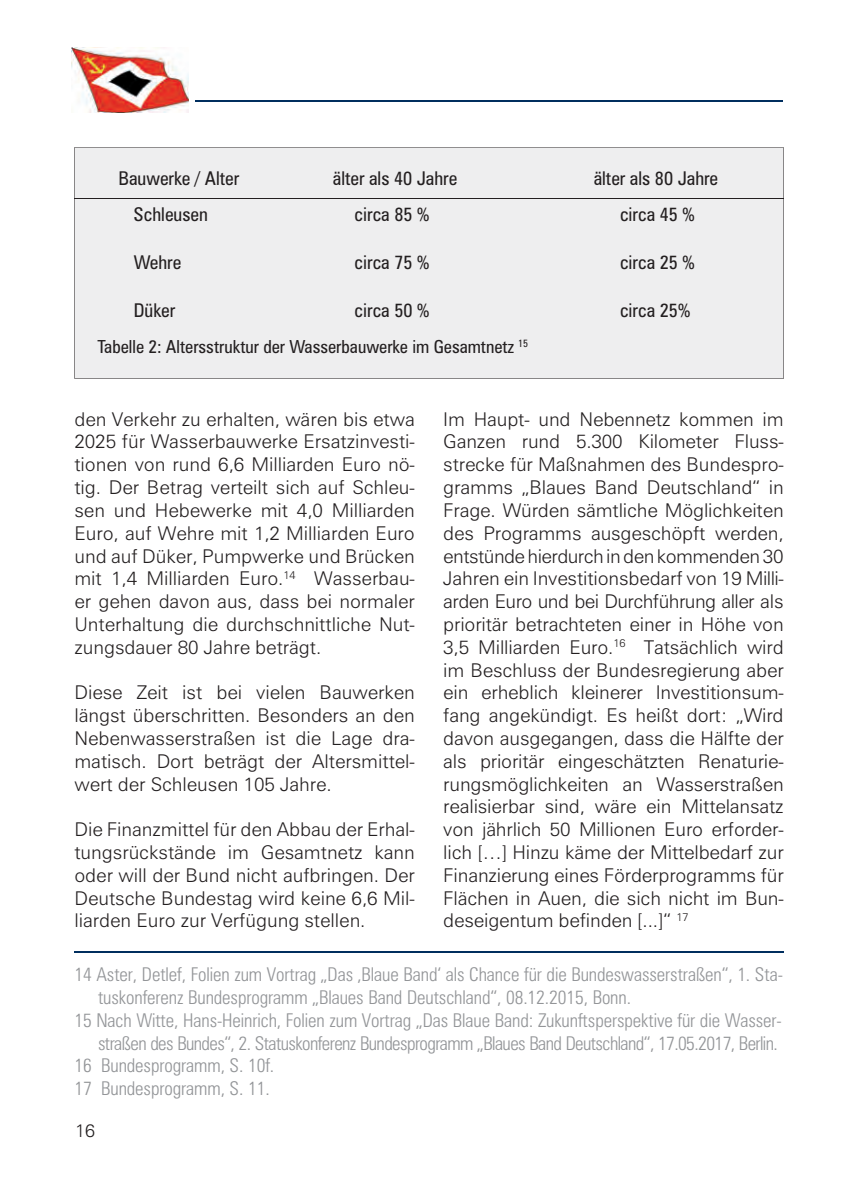
<style>
.page{position:relative;width:841px;height:1192px;background:#fff}
.page>*{position:absolute;margin:0;border:0;box-sizing:border-box;transform-origin:0 0}
.t1{font:300 19px/22.8px "Zurich BT";letter-spacing:-.005em;color:#231f20;text-align:justify}
.t2{font:300 condensed 19px "Zurich BT";letter-spacing:-.005em;color:#939598}
.t3{font:condensed 19px "Zurich BT";color:#231f20}
.t4{font:300 condensed 19px "Zurich BT";letter-spacing:-.03em;color:#939598}
.t5{font:condensed 18px "Zurich BT";color:#231f20}
.t6{font:300 18px "Zurich BT";color:#231f20}
</style>
<div class="page">
<hr style="left:195px;top:100px;width:587px;height:2px;background:#002e5e">
<svg style="left:72px;top:47px;width:117px;height:66px"></svg>
<img style="left:72px;top:48px;width:117px;height:64px">
<div style="left:74px;top:147px;width:709px;height:231px;background:#eeeeef"></div>
<hr style="left:74px;top:951px;width:709px;height:1px;background:#002e5e">
<hr style="left:74px;top:198px;width:709px;height:1px;background:#231f20">
<p class="t3" style="left:118px;top:167px;width:122px">Bauwerke / Alter</p>
<p class="t3" style="left:333px;top:167px;width:126px">älter als 40 Jahre</p>
<p class="t3" style="left:593px;top:167px;width:126px">älter als 80 Jahre</p>
<p class="t3" style="left:134px;top:203px;width:75px">Schleusen</p>
<p class="t3" style="left:354px;top:203px;width:76px">circa 85 %</p>
<p class="t3" style="left:620px;top:203px;width:76px">circa 45 %</p>
<p class="t3" style="left:134px;top:251px;width:49px">Wehre</p>
<p class="t3" style="left:354px;top:251px;width:76px">circa 75 %</p>
<p class="t3" style="left:620px;top:251px;width:76px">circa 25 %</p>
<p class="t3" style="left:134px;top:299px;width:43px">Düker</p>
<p class="t3" style="left:354px;top:299px;width:76px">circa 50 %</p>
<p class="t3" style="left:620px;top:299px;width:72px">circa 25%</p>
<p class="t5" style="left:97px;top:336px;width:432px">Tabelle 2: Altersstruktur der Wasserbauwerke im Gesamtnetz <sup>15</sup></p>
<p class="t1" style="left:74px;top:407px;width:342px">den Verkehr zu erhalten, wären bis etwa 2025 für Wasserbauwerke Ersatzinvesti&shy;tionen von rund 6,6 Milliarden Euro nö&shy;tig. Der Betrag verteilt sich auf Schleu&shy;sen und Hebewerke mit 4,0 Milliarden Euro, auf Wehre mit 1,2 Milliarden Euro und auf Düker, Pumpwerke und Brücken mit 1,4 Milliarden Euro.<sup>14</sup> Wasserbau&shy;er gehen davon aus, dass bei normaler Unterhaltung die durchschnittliche Nut&shy;zungsdauer 80 Jahre beträgt.</p>
<p class="t1" style="left:74px;top:681px;width:342px">Diese Zeit ist bei vielen Bauwerken längst überschritten. Besonders an den Nebenwasserstraßen ist die Lage dra&shy;matisch. Dort beträgt der Altersmittel&shy;wert der Schleusen 105 Jahre.</p>
<p class="t1" style="left:74px;top:818px;width:342px">Die Finanzmittel für den Abbau der Erhal&shy;tungsrückstände im Gesamtnetz kann oder will der Bund nicht aufbringen. Der Deutsche Bundestag wird keine 6,6 Mil&shy;liarden Euro zur Verfügung stellen.</p>
<p class="t1" style="left:443px;top:407px;width:342px">Im Haupt- und Nebennetz kommen im Ganzen rund 5.300 Kilometer Fluss&shy;strecke für Maßnahmen des Bundespro&shy;gramms „Blaues Band Deutschland“ in Frage. Würden sämtliche Möglichkeiten des Programms ausgeschöpft werden, entstünde hierdurch in den kommenden 30<br>Jahren ein Investitionsbedarf von 19 Milli&shy;arden Euro und bei Durchführung aller als prioritär betrachteten einer in Höhe von 3,5 Milliarden Euro.<sup>16</sup> Tatsächlich wird im Beschluss der Bundesregierung aber ein erheblich kleinerer Investitionsum&shy;fang angekündigt. Es heißt dort: „Wird davon ausgegangen, dass die Hälfte der als prioritär eingeschätzten Renaturie&shy;rungsmöglichkeiten an Wasserstraßen realisierbar sind, wäre ein Mittelansatz von jährlich 50 Millionen Euro erforder&shy;lich […] Hinzu käme der Mittelbedarf zur Finanzierung eines Förderprogramms für Flächen in Auen, die sich nicht im Bun&shy;deseigentum befinden [...]“ <sup>17</sup></p>
<p class="t2" style="left:74px;top:963px;width:709px">14 Aster, Detlef, Folien zum Vortrag „Das ‚Blaue Band‘ als Chance für die Bundeswasserstraßen“, 1. Sta-</p>
<p class="t2" style="left:98px;top:985px;width:534px">tuskonferenz Bundesprogramm „Blaues Band Deutschland“, 08.12.2015, Bonn.</p>
<p class="t2" style="left:74px;top:1008px;width:708px">15 Nach Witte, Hans-Heinrich, Folien zum Vortrag „Das Blaue Band: Zukunftsperspektive für die Wasser-</p>
<p class="t4" style="left:98px;top:1031px;width:681px">straßen des Bundes“, 2. Statuskonferenz Bundesprogramm „Blaues Band Deutschland“, 17.05.2017, Berlin.</p>
<p class="t2" style="left:74px;top:1054px;width:201px">16 Bundesprogramm, S. 10f.</p>
<p class="t2" style="left:74px;top:1077px;width:197px">17 Bundesprogramm, S. 11.</p>
<p class="t6" style="left:75px;top:1119px;width:21px">16</p>
</div>
